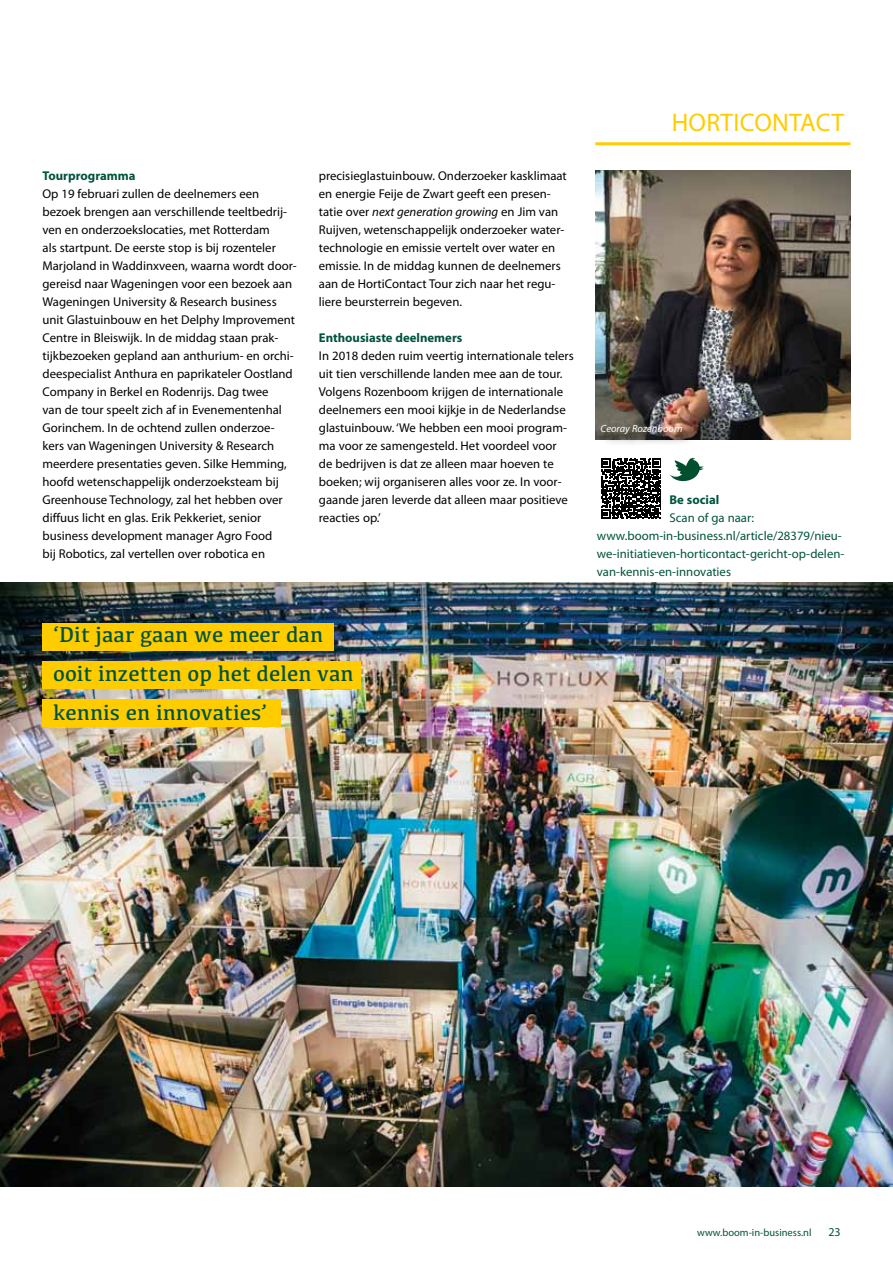
<style>
.page{position:relative;width:893px;height:1263px;background:#fff}
.page>*{position:absolute;margin:0;border:0;box-sizing:border-box;transform-origin:0 0}
.t1{font:25.5px "Myriad Pro";letter-spacing:.01em;color:#fc0}
.t2{font:22.5px/39px "Kefa";color:#00533d}
.t3{font:12.75px/18px "Myriad Pro";color:#000}
.t4{font:12.75px/18px "Myriad Pro";color:#00533d}
.t5{font:700 12.75px "Myriad Pro";color:#00533d}
.t6{font:12px "Myriad Pro";color:#00533d}
.t7{font:10.5px "Myriad Pro";color:#00533d}
.t8{font:italic 10.5px "Myriad Pro";color:#fff}
.s1{font-style:italic}
</style>
<div class="page">
<hr style="left:595px;top:142px;width:255px;height:3px;background:#fc0">
<img style="left:0;top:583px;width:893px;height:603px">
<div style="left:43px;top:623px;width:291px;height:27px;background:#fc0"></div>
<div style="left:43px;top:699px;width:238px;height:27px;background:#fc0"></div>
<div style="left:43px;top:661px;width:318px;height:27px;background:#fc0"></div>
<img style="left:595px;top:170px;width:255px;height:269px">
<div style="left:600px;top:424px;width:96px;height:24px;background:#000;opacity:.75"></div>
<svg style="left:601px;top:458px;width:60px;height:61px"></svg>
<svg style="left:670px;top:458px;width:33px;height:23px"></svg>
<p class="t5" style="left:43px;top:167px;width:94px">Tourprogramma</p>
<p class="t3" style="left:43px;top:185px;width:256px">Op 19 februari zullen de deelnemers een bezoek brengen aan verschillende teeltbedrij&shy;ven en onderzoekslocaties, met Rotterdam<br>als startpunt. De eerste stop is bij rozenteler Marjoland in Waddinxveen, waarna wordt door&shy;gereisd naar Wageningen voor een bezoek aan Wageningen University &amp; Research business unit Glastuinbouw en het Delphy Improvement Centre in Bleiswijk. In de middag staan prak&shy;tijkbezoeken gepland aan anthurium- en orchi&shy;deespecialist Anthura en paprikateler Oostland Company in Berkel en Rodenrijs. Dag twee<br>van de tour speelt zich af in Evenementenhal Gorinchem. In de ochtend zullen onderzoe&shy;kers van Wageningen University &amp; Research meerdere presentaties geven. Silke Hemming, hoofd wetenschappelijk onderzoeksteam bij Greenhouse Technology, zal het hebben over diffuus licht en glas. Erik Pekkeriet, senior business development manager Agro Food<br>bij Robotics, zal vertellen over robotica en</p>
<p class="t3" style="left:319px;top:167px;width:249px">precisieglastuinbouw. Onderzoeker kasklimaat en energie Feije de Zwart geeft een presen&shy;tatie over <span class="s1">next generation growing</span> en Jim van Ruijven, wetenschappelijk onderzoeker water&shy;technologie en emissie vertelt over water en emissie. In de middag kunnen de deelnemers aan de HortiContact Tour zich naar het regu&shy;liere beursterrein begeven.</p>
<p class="t5" style="left:319px;top:329px;width:145px">Enthousiaste deelnemers</p>
<p class="t3" style="left:319px;top:347px;width:256px">In 2018 deden ruim veertig internationale telers uit tien verschillende landen mee aan de tour.<br>Volgens Rozenboom krijgen de internationale deelnemers een mooi kijkje in de Nederlandse glastuinbouw. ‘We hebben een mooi program&shy;ma voor ze samengesteld. Het voordeel voor<br>de bedrijven is dat ze alleen maar hoeven te boeken; wij organiseren alles voor ze. In voor&shy;gaande jaren leverde dat alleen maar positieve reacties op.’</p>
<h2 class="t2" style="left:53px;top:614px;width:302px">‘Dit jaar gaan we meer dan ooit inzetten op het delen van kennis en innovaties’</h2>
<h1 class="t1" style="left:672px;top:107px;width:174px">HORTICONTACT</h1>
<p class="t8" style="left:601px;top:422px;width:83px">Ceoray Rozenboom</p>
<p class="t5" style="left:669px;top:491px;width:51px">Be social</p>
<p class="t4" style="left:597px;top:509px;width:249px;text-indent:73px">Scan of ga naar: www.boom-in-business.nl/article/28379/nieu&shy;we-initiatieven-horticontact-gericht-op-delen&shy;van-kennis-en-innovaties</p>
<p class="t7" style="left:697px;top:1226px;width:116px">www.boom-in-business.nl</p>
<p class="t6" style="left:828px;top:1224px;width:14px">23</p>
</div>
